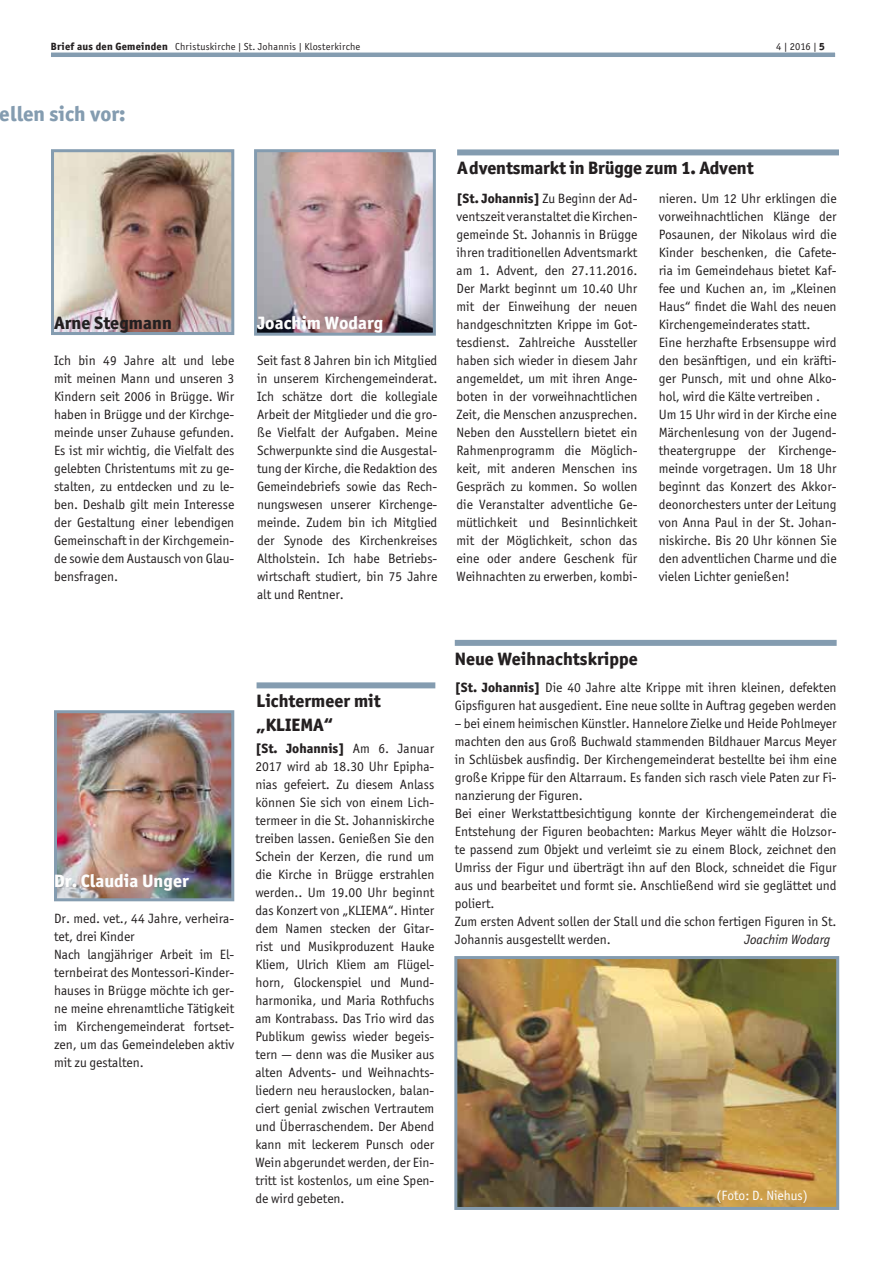
<style>
.page{position:relative;width:893px;height:1263px;background:#fff}
.page>*{position:absolute;margin:0;border:0;box-sizing:border-box;transform-origin:0 0}
.t1{font:800 21px "Officina San ITC";color:#849cb0}
.t2{font:800 18px/24px "Officina San ITC";color:#231f20}
.t3{font:800 18px "Officina San ITC";color:#fdfdfd}
.t4{font:13.5px/18px "Officina San ITC";color:#231f20;text-align:justify}
.t5{font:13.5px "Officina San ITC";color:#fdfdfd}
.t6{font:italic 13.5px "Officina San ITC";color:#231f20}
.t7{font:10.5px "Officina San ITC";color:#231f20}
.t8{font:10.2px "Officina San ITC";letter-spacing:.02em;color:#231f20}
.s1{font-weight:800;font-size:10.5px}
.s2{font-weight:800}
</style>
<div class="page">
<div style="left:457px;top:149px;width:382px;height:6px;background:#849cb0"></div>
<svg style="left:457px;top:149px;width:301px;height:7px"></svg>
<div style="left:257px;top:682px;width:178px;height:6px;background:#849cb0"></div>
<svg style="left:256px;top:682px;width:129px;height:7px"></svg>
<img style="left:55px;top:153px;width:175px;height:178px">
<div style="left:51px;top:149px;width:183px;height:186px;border:3px solid #849cb0"></div>
<img style="left:58px;top:714px;width:172px;height:183px">
<div style="left:54px;top:710px;width:180px;height:191px;border:3px solid #849cb0"></div>
<img style="left:258px;top:153px;width:174px;height:179px">
<div style="left:254px;top:149px;width:182px;height:187px;border:3px solid #849cb0"></div>
<svg style="left:51px;top:52px;width:785px;height:5px;background:#91a6b8"></svg>
<div style="left:455px;top:640px;width:382px;height:6px;background:#849cb0"></div>
<svg style="left:454px;top:639px;width:187px;height:7px"></svg>
<img style="left:458px;top:960px;width:377px;height:246px">
<div style="left:454px;top:956px;width:385px;height:254px;border:3px solid #849cb0"></div>
<p class="t8" style="left:51px;top:41px;width:311px"><span class="s1">Brief aus den Gemeinden</span> Christuskirche | St. Johannis | Klosterkirche</p>
<p class="t7" style="left:776px;top:40px;width:50px">4 | 2016 | <span class="s2">5</span></p>
<h1 class="t1" style="left:0;top:100px;width:127px">ellen sich vor:</h1>
<h2 class="t2" style="left:54px;top:310px;width:119px">Arne Stegmann</h2>
<h2 class="t3" style="left:257px;top:311px;width:128px">Joachim Wodarg</h2>
<p class="t4" style="left:54px;top:351px;width:182px">Ich bin 49 Jahre alt und lebe mit meinen Mann und unseren 3<br>Kindern seit 2006 in Brügge. Wir haben in Brügge und der Kirchge&shy;meinde unser Zuhause gefunden.<br>Es ist mir wichtig, die Vielfalt des gelebten Christentums mit zu ge&shy;stalten, zu entdecken und zu le&shy;ben. Deshalb gilt mein Interesse der Gestaltung einer lebendigen Gemeinschaft in der Kirchgemein&shy;de sowie dem Austausch von Glau&shy;bensfragen.</p>
<p class="t4" style="left:257px;top:351px;width:182px">Seit fast 8 Jahren bin ich Mitglied in unserem Kirchengemeinderat.<br>Ich schätze dort die kollegiale Arbeit der Mitglieder und die gro&shy;ße Vielfalt der Aufgaben. Meine Schwerpunkte sind die Ausgestal&shy;tung der Kirche, die Redaktion des Gemeindebriefs sowie das Rech&shy;nungswesen unserer Kirchenge&shy;meinde. Zudem bin ich Mitglied der Synode des Kirchenkreises Altholstein. Ich habe Betriebs&shy;wirtschaft studiert, bin 75 Jahre alt und Rentner.</p>
<h2 class="t2" style="left:457px;top:156px;width:298px">Adventsmarkt in Brügge zum 1. Advent</h2>
<p class="t4" style="left:456px;top:189px;width:182px"><span class="s2">[St. Johannis]</span> Zu Beginn der Ad&shy;ventszeit veranstaltet die Kirchen&shy;gemeinde St. Johannis in Brügge ihren traditionellen Adventsmarkt am 1. Advent, den 27.11.2016.<br>Der Markt beginnt um 10.40 Uhr mit der Einweihung der neuen handgeschnitzten Krippe im Got&shy;tesdienst. Zahlreiche Aussteller haben sich wieder in diesem Jahr angemeldet, um mit ihren Ange&shy;boten in der vorweihnachtlichen Zeit, die Menschen anzusprechen.<br>Neben den Ausstellern bietet ein Rahmenprogramm die Möglich&shy;keit, mit anderen Menschen ins Gespräch zu kommen. So wollen die Veranstalter adventliche Ge&shy;mütlichkeit und Besinnlichkeit mit der Möglichkeit, schon das eine oder andere Geschenk für Weihnachten zu erwerben, kombi-</p>
<p class="t4" style="left:659px;top:189px;width:179px;text-align:left">nieren. Um 12 Uhr erklingen die vorweihnachtlichen Klänge der<br>Posaunen, der Nikolaus wird die<br>Kinder beschenken, die Cafete&shy;ria im Gemeindehaus bietet Kaf&shy;fee und Kuchen an, im „Kleinen<br>Haus“ findet die Wahl des neuen<br>Kirchengemeinderates statt.<br>Eine herzhafte Erbsensuppe wird den besänftigen, und ein kräfti&shy;ger Punsch, mit und ohne Alko&shy;hol, wird die Kälte vertreiben .<br>Um 15 Uhr wird in der Kirche eine<br>Märchenlesung von der Jugend&shy;theatergruppe der Kirchenge&shy;meinde vorgetragen. Um 18 Uhr beginnt das Konzert des Akkor&shy;deonorchesters unter der Leitung von Anna Paul in der St. Johan&shy;niskirche. Bis 20 Uhr können Sie den adventlichen Charme und die vielen Lichter genießen!</p>
<h2 class="t3" style="left:54px;top:869px;width:136px">Dr. Claudia Unger</h2>
<p class="t4" style="left:54px;top:909px;width:182px;text-align:left">Dr. med. vet., 44 Jahre, verheira&shy;tet, drei Kinder<br>Nach langjähriger Arbeit im El&shy;ternbeirat des Montessori-Kinder&shy;hauses in Brügge möchte ich ger&shy;ne meine ehrenamtliche Tätigkeit im Kirchengemeinderat fortset&shy;zen, um das Gemeindeleben aktiv mit zu gestalten.</p>
<h2 class="t2" style="left:257px;top:689px;width:126px">Lichtermeer mit „KLIEMA“</h2>
<p class="t4" style="left:255px;top:739px;width:181px"><span class="s2">[St. Johannis]</span> Am 6. Januar 2017 wird ab 18.30 Uhr Epipha&shy;nias gefeiert. Zu diesem Anlass können Sie sich von einem Lich&shy;termeer in die St. Johanniskirche treiben lassen. Genießen Sie den Schein der Kerzen, die rund um die Kirche in Brügge erstrahlen werden.. Um 19.00 Uhr beginnt das Konzert von „KLIEMA“. Hinter dem Namen stecken der Gitar&shy;rist und Musikproduzent Hauke Kliem, Ulrich Kliem am Flügel&shy;horn, Glockenspiel und Mund&shy;harmonika, und Maria Rothfuchs am Kontrabass. Das Trio wird das Publikum gewiss wieder begeis&shy;tern — denn was die Musiker aus alten Advents- und Weihnachts&shy;liedern neu herauslocken, balan&shy;ciert genial zwischen Vertrautem und Überraschendem. Der Abend kann mit leckerem Punsch oder Wein abgerundet werden, der Ein&shy;tritt ist kostenlos, um eine Spen&shy;de wird gebeten.</p>
<h2 class="t2" style="left:455px;top:646px;width:185px">Neue Weihnachtskrippe</h2>
<p class="t4" style="left:455px;top:678px;width:383px"><span class="s2">[St. Johannis]</span> Die 40 Jahre alte Krippe mit ihren kleinen, defekten<br>Gipsfiguren hat ausgedient. Eine neue sollte in Auftrag gegeben werden</p>
<p class="t4" style="left:455px;top:714px;width:383px;text-align:left">– bei einem heimischen Künstler. Hannelore Zielke und Heide Pohlmeyer machten den aus Groß Buchwald stammenden Bildhauer Marcus Meyer in Schlüsbek ausfindig. Der Kirchengemeinderat bestellte bei ihm eine große Krippe für den Altarraum. Es fanden sich rasch viele Paten zur Fi&shy;nanzierung der Figuren.<br>Bei einer Werkstattbesichtigung konnte der Kirchengemeinderat die Entstehung der Figuren beobachten: Markus Meyer wählt die Holzsor&shy;te passend zum Objekt und verleimt sie zu einem Block, zeichnet den Umriss der Figur und überträgt ihn auf den Block, schneidet die Figur aus und bearbeitet und formt sie. Anschließend wird sie geglättet und poliert.<br>Zum ersten Advent sollen der Stall und die schon fertigen Figuren in St.<br>Johannis ausgestellt werden.</p>
<p class="t6" style="left:744px;top:931px;width:87px">Joachim Wodarg</p>
<p class="t5" style="left:717px;top:1188px;width:93px">(Foto: D. Niehus)</p>
</div>
